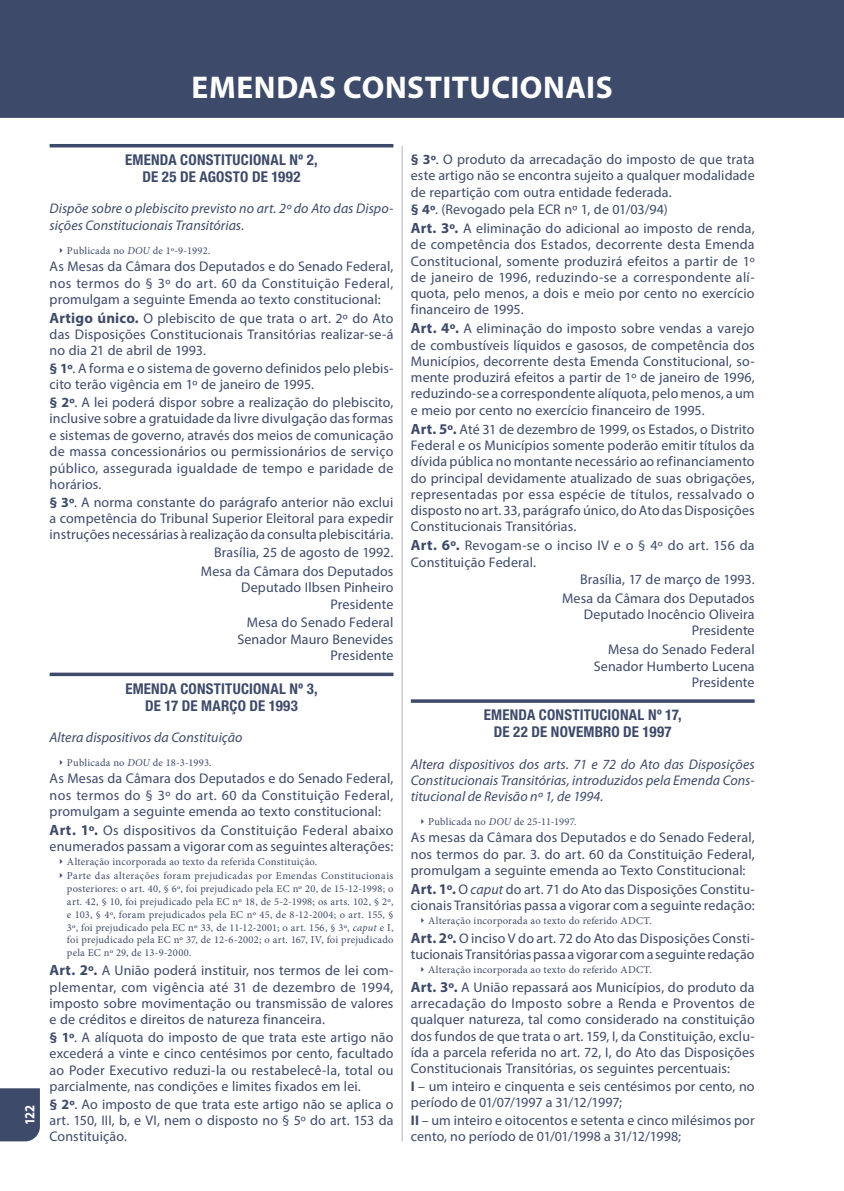
<style>
.page{position:relative;width:844px;height:1191px;background:#fff}
.page>*{position:absolute;margin:0;border:0;box-sizing:border-box;transform-origin:0 0}
.t1{font:700 31.5px "Myriad Pro";letter-spacing:.015em;color:#fff}
.t2{font:700 condensed 14.88px/17.3px "Helvetica Neue LT Std";letter-spacing:.015em;color:#3d4a69;text-align:center}
.t3{font:14px/16.3px "Myriad Pro";letter-spacing:.01em;color:#3d4a69;text-align:justify}
.t4{font:italic 14px/16.3px "Myriad Pro";letter-spacing:.005em;color:#3d4a69}
.t5{font:700 14px "Myriad Pro";color:#fff;scale:.9 1}
.t6{font:10.5px/13px "Minion Pro";letter-spacing:.02em;color:#3d4a69}
.s1{font-style:italic}
.s2{font-weight:700;font-size:14.88px}
.s3{font-weight:700}
</style>
<div class="page">
<div style="left:0;top:1088px;width:40px;height:53px;background:#3d4a69"></div>
<hr style="left:401px;top:146px;width:1px;height:995px;background:#b3b2c0">
<div style="left:0;top:0;width:843px;height:118px;background:#3d4a69"></div>
<hr style="left:50px;top:144px;width:343px;height:3px;background:#3d4a69">
<svg style="left:50px;top:672px;width:343px;height:4px"></svg>
<svg style="left:410px;top:699px;width:344px;height:4px"></svg>
<h1 class="t1" style="left:191px;top:67px;width:422px">EMENDAS CONSTITUCIONAIS</h1>
<p class="t5" style="left:21px;top:1125px;width:24px;rotate:-90deg">122</p>
<p class="t2" style="left:125px;top:151px;width:194px">EMENDA CONSTITUCIONAL Nº 2,<br>DE 25 DE AGOSTO DE 1992</p>
<p class="t4" style="left:50px;top:201px;width:345px">Dispõe sobre o plebiscito previsto no art. 2º do Ato das Dispo‑ sições Constitucionais Transitórias.</p>
<p class="t6" style="left:67px;top:244px;width:145px">Publicada no <span class="s1">DOU</span> de 1º-9-1992.</p>
<p class="t3" style="left:50px;top:258px;width:345px">As Mesas da Câmara dos Deputados e do Senado Federal, nos termos do § 3º do art. 60 da Constituição Federal, promulgam a seguinte Emenda ao texto constitucional:</p>
<p class="t3" style="left:50px;top:310px;width:345px"><span class="s2">Artigo único.</span> O plebiscito de que trata o art. 2º do Ato</p>
<p class="t3" style="left:50px;top:326px;width:345px">das Disposições Constitucionais Transitórias realizar-se-á</p>
<p class="t3" style="left:50px;top:342px;width:157px">no dia 21 de abril de 1993.</p>
<p class="t3" style="left:50px;top:360px;width:345px"><span class="s3">§ 1º</span>. A forma e o sistema de governo definidos pelo plebis-</p>
<p class="t3" style="left:50px;top:376px;width:264px">cito terão vigência em 1º de janeiro de 1995.</p>
<p class="t3" style="left:50px;top:394px;width:345px"><span class="s3">§ 2º</span>. A lei poderá dispor sobre a realização do plebiscito,</p>
<p class="t3" style="left:50px;top:410px;width:345px">inclusive sobre a gratuidade da livre divulgação das formas</p>
<p class="t3" style="left:50px;top:427px;width:345px">e sistemas de governo, através dos meios de comunicação</p>
<p class="t3" style="left:50px;top:443px;width:345px">de massa concessionários ou permissionários de serviço</p>
<p class="t3" style="left:50px;top:459px;width:345px">público, assegurada igualdade de tempo e paridade de</p>
<p class="t3" style="left:50px;top:476px;width:52px">horários.</p>
<p class="t3" style="left:50px;top:493px;width:345px"><span class="s3">§ 3º</span>. A norma constante do parágrafo anterior não exclui</p>
<p class="t3" style="left:50px;top:510px;width:345px">a competência do Tribunal Superior Eleitoral para expedir</p>
<p class="t3" style="left:50px;top:526px;width:344px">instruções necessárias à realização da consulta plebiscitária.</p>
<p class="t3" style="left:214px;top:544px;width:179px">Brasília, 25 de agosto de 1992.</p>
<p class="t3" style="left:201px;top:562px;width:194px">Mesa da Câmara dos Deputados</p>
<p class="t3" style="left:241px;top:579px;width:154px;text-align:right">Deputado Ilbsen Pinheiro<br>Presidente</p>
<p class="t3" style="left:237px;top:614px;width:157px;text-align:right">Mesa do Senado Federal<br>Senador Mauro Benevides<br>Presidente</p>
<p class="t2" style="left:125px;top:679px;width:194px">EMENDA CONSTITUCIONAL Nº 3,<br>DE 17 DE MARÇO DE 1993</p>
<p class="t4" style="left:50px;top:729px;width:194px">Altera dispositivos da Constituição</p>
<p class="t6" style="left:67px;top:756px;width:146px">Publicada no <span class="s1">DOU</span> de 18-3-1993.</p>
<p class="t3" style="left:50px;top:770px;width:345px">As Mesas da Câmara dos Deputados e do Senado Federal, nos termos do § 3º do art. 60 da Constituição Federal, promulgam a seguinte emenda ao texto constitucional:</p>
<p class="t3" style="left:50px;top:822px;width:345px"><span class="s2">Art. 1º.</span> Os dispositivos da Constituição Federal abaixo enumerados passam a vigorar com as seguintes alterações:</p>
<p class="t6" style="left:67px;top:855px;width:328px">Alteração incorporada ao texto da referida Constituição.<br>Parte das alterações foram prejudicadas por Emendas Constitucionais posteriores: o art. 40, § 6º, foi prejudicado pela EC nº 20, de 15-12-1998; o art. 42, § 10, foi prejudicado pela EC nº 18, de 5-2-1998; os arts. 102, § 2º, e 103, § 4º, foram prejudicados pela EC nº 45, de 8-12-2004; o art. 155, § 3º, foi prejudicado pela EC nº 33, de 11-12-2001; o art. 156, § 3º, <span class="s1">caput</span> e I, foi prejudicado pela EC nº 37, de 12-6-2002; o art. 167, IV, foi prejudicado pela EC nº 29, de 13-9-2000.</p>
<p class="t3" style="left:50px;top:962px;width:345px;text-align:left"><span class="s2">Art. 2º.</span> A União poderá instituir, nos termos de lei com&shy;plementar, com vigência até 31 de dezembro de 1994, imposto sobre movimentação ou transmissão de valores e de créditos e direitos de natureza financeira.<br><span class="s3">§ 1º</span>. A alíquota do imposto de que trata este artigo não excederá a vinte e cinco centésimos por cento, facultado ao Poder Executivo reduzi-la ou restabelecê-la, total ou parcialmente, nas condições e limites fixados em lei.<br><span class="s3">§ 2º</span>. Ao imposto de que trata este artigo não se aplica o art. 150, III, b, e VI, nem o disposto no § 5º do art. 153 da Constituição.</p>
<p class="t3" style="left:410px;top:150px;width:345px;line-height:17.2px;text-align:left"><span class="s3">§ 3º</span>. O produto da arrecadação do imposto de que trata este artigo não se encontra sujeito a qualquer modalidade de repartição com outra entidade federada.<br><span class="s3">§ 4º</span>. (Revogado pela ECR nº 1, de 01/03/94)<br><span class="s2">Art. 3º.</span> A eliminação do adicional ao imposto de renda,</p>
<p class="t3" style="left:410px;top:236px;width:345px">de competência dos Estados, decorrente desta Emenda Constitucional, somente produzirá efeitos a partir de 1º de janeiro de 1996, reduzindo-se a correspondente alí&shy;quota, pelo menos, a dois e meio por cento no exercício financeiro de 1995.</p>
<p class="t3" style="left:410px;top:320px;width:345px"><span class="s2">Art. 4º.</span> A eliminação do imposto sobre vendas a varejo de combustíveis líquidos e gasosos, de competência dos Municípios, decorrente desta Emenda Constitucional, so&shy;mente produzirá efeitos a partir de 1º de janeiro de 1996, reduzindo-se a correspondente alíquota, pelo menos, a um e meio por cento no exercício financeiro de 1995.</p>
<p class="t3" style="left:410px;top:420px;width:345px"><span class="s2">Art. 5º.</span> Até 31 de dezembro de 1999, os Estados, o Distrito Federal e os Municípios somente poderão emitir títulos da dívida pública no montante necessário ao refinanciamento do principal devidamente atualizado de suas obrigações, representadas por essa espécie de títulos, ressalvado o disposto no art. 33, parágrafo único, do Ato das Disposições Constitucionais Transitórias.</p>
<p class="t3" style="left:410px;top:537px;width:345px"><span class="s2">Art. 6º.</span> Revogam-se o inciso IV e o § 4º do art. 156 da</p>
<p class="t3" style="left:410px;top:553px;width:125px">Constituição Federal.</p>
<p class="t3" style="left:580px;top:571px;width:175px">Brasília, 17 de março de 1993.</p>
<p class="t3" style="left:562px;top:590px;width:194px">Mesa da Câmara dos Deputados</p>
<p class="t3" style="left:583px;top:606px;width:172px;text-align:right">Deputado Inocêncio Oliveira<br>Presidente</p>
<p class="t3" style="left:593px;top:641px;width:162px;text-align:right">Mesa do Senado Federal<br>Senador Humberto Lucena<br>Presidente</p>
<p class="t2" style="left:483px;top:706px;width:199px">EMENDA CONSTITUCIONAL Nº 17,<br>DE 22 DE NOVEMBRO DE 1997</p>
<p class="t4" style="left:410px;top:756px;width:345px;text-align:justify">Altera dispositivos dos arts. 71 e 72 do Ato das Disposições Constitucionais Transitórias, introduzidos pela Emenda Cons‑ titucional de Revisão nº 1, de 1994.</p>
<p class="t6" style="left:428px;top:815px;width:150px">Publicada no <span class="s1">DOU</span> de 25-11-1997.</p>
<p class="t3" style="left:410px;top:829px;width:345px">As mesas da Câmara dos Deputados e do Senado Federal, nos termos do par. 3. do art. 60 da Constituição Federal, promulgam a seguinte emenda ao Texto Constitucional:</p>
<p class="t3" style="left:410px;top:880px;width:345px"><span class="s2">Art. 1º.</span> O <span class="s1">caput</span> do art. 71 do Ato das Disposições Constitu&shy;cionais Transitórias passa a vigorar com a seguinte redação:</p>
<p class="t6" style="left:428px;top:914px;width:225px">Alteração incorporada ao texto do referido ADCT.</p>
<p class="t3" style="left:410px;top:929px;width:345px"><span class="s2">Art. 2º.</span> O inciso V do art. 72 do Ato das Disposições Consti&shy;tucionais Transitórias passa a vigorar com a seguinte redação</p>
<p class="t6" style="left:428px;top:963px;width:225px">Alteração incorporada ao texto do referido ADCT.</p>
<p class="t3" style="left:410px;top:978px;width:345px;text-align:left"><span class="s2">Art. 3º.</span> A União repassará aos Municípios, do produto da arrecadação do Imposto sobre a Renda e Proventos de qualquer natureza, tal como considerado na constituição dos fundos de que trata o art. 159, I, da Constituição, exclu&shy;ída a parcela referida no art. 72, I, do Ato das Disposições Constitucionais Transitórias, os seguintes percentuais:<br><span class="s3">I</span> – um inteiro e cinquenta e seis centésimos por cento, no período de 01/07/1997 a 31/12/1997;<br><span class="s3">II</span> – um inteiro e oitocentos e setenta e cinco milésimos por cento, no período de 01/01/1998 a 31/12/1998;</p>
</div>
